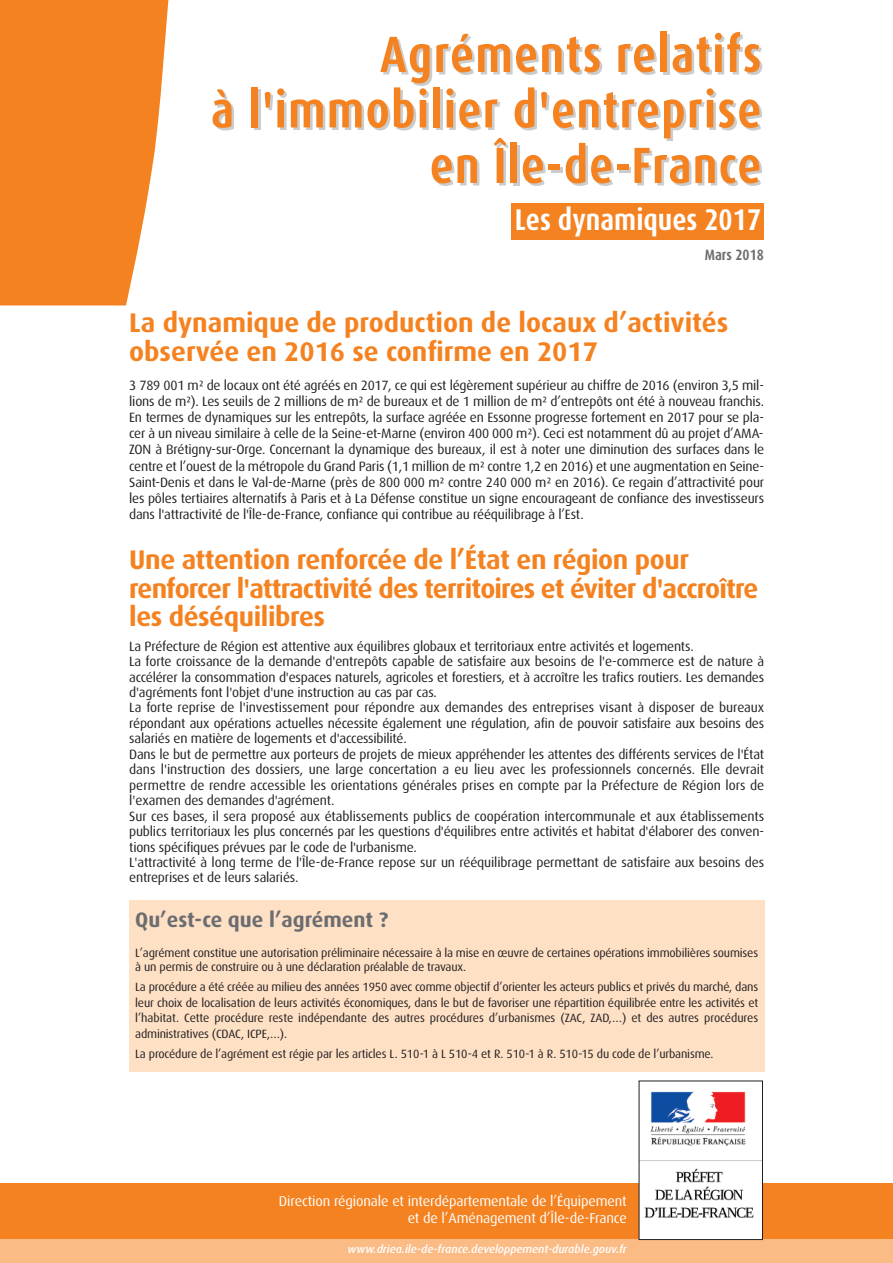
<style>
.page{position:relative;width:893px;height:1263px;background:#fff}
.page>*{position:absolute;margin:0;border:0;box-sizing:border-box;transform-origin:0 0}
.t1{font:700 condensed 51px/55.5px "Dax OT";letter-spacing:.025em;color:#f58220;text-align:right}
.t2{font:700 condensed 30px "Dax OT";color:#fff}
.t3{font:700 27px/28.5px "Dax OT";letter-spacing:-.015em;color:#f58220}
.t4{font:700 21px "Dax OT";color:#6c6d70}
.t5{font:700 condensed 15px "Dax OT";color:#6c6d70}
.t6{font:14.25px/16.5px "Dax OT";letter-spacing:-.01em;color:#fff;text-align:right}
.t7{font:13.5px/15.5px "Dax OT";letter-spacing:-.015em;color:#231f20;text-align:justify}
.t8{font:12px/15.5px "Dax OT";letter-spacing:-.015em;color:#231f20}
.t9{font:italic 500 11.25px "Dax OT";color:#fff}
</style>
<div class="page">
<svg style="left:0;top:0;width:169px;height:305px;background:#f68e37"></svg>
<div style="left:0;top:1239px;width:893px;height:24px;background:#fbbb85"></div>
<div style="left:0;top:1183px;width:893px;height:56px;background:#f58220"></div>
<img style="left:641px;top:1091px;width:120px;height:147px">
<div style="left:639px;top:1080px;width:124px;height:160px;border:1px solid #231f20"></div>
<div style="left:511px;top:203px;width:253px;height:37px;background:#f58220"></div>
<div style="left:129px;top:900px;width:635px;height:171px;background:#fee0c5"></div>
<h1 class="t1" style="left:211px;top:32px;width:552px">Agréments relatifs<br>à l'immobilier d'entreprise en Île-de-France</h1>
<h2 class="t2" style="left:515px;top:209px;width:248px">Les dynamiques 2017</h2>
<p class="t5" style="left:705px;top:250px;width:61px">Mars 2018</p>
<h3 class="t3" style="left:129px;top:312px;width:600px">La dynamique de production de locaux d’activités observée en 2016 se confirme en 2017</h3>
<p class="t7" style="left:129px;top:378px;width:637px;line-height:16.2px">3 789 001 m² de locaux ont été agréés en 2017, ce qui est légèrement supérieur au chiffre de 2016 (environ 3,5 mil&shy;lions de m²). Les seuils de 2 millions de m² de bureaux et de 1 million de m² d’entrepôts ont été à nouveau franchis.<br>En termes de dynamiques sur les entrepôts, la surface agréée en Essonne progresse fortement en 2017 pour se pla&shy;cer à un niveau similaire à celle de la Seine-et-Marne (environ 400 000 m²). Ceci est notamment dû au projet d’AMA-ZON à Brétigny-sur-Orge. Concernant la dynamique des bureaux, il est à noter une diminution des surfaces dans le centre et l’ouest de la métropole du Grand Paris (1,1 million de m² contre 1,2 en 2016) et une augmentation en Seine-Saint-Denis et dans le Val-de-Marne (près de 800 000 m² contre 240 000 m² en 2016). Ce regain d’attractivité pour les pôles tertiaires alternatifs à Paris et à La Défense constitue un signe encourageant de confiance des investisseurs dans l'attractivité de l'Île-de-France, confiance qui contribue au rééquilibrage à l’Est.</p>
<h3 class="t3" style="left:129px;top:548px;width:631px">Une attention renforcée de l’État en région pour renforcer l'attractivité des territoires et éviter d'accroître les déséquilibres</h3>
<p class="t7" style="left:129px;top:640px;width:636px;text-align:left">La Préfecture de Région est attentive aux équilibres globaux et territoriaux entre activités et logements.<br>La forte croissance de la demande d'entrepôts capable de satisfaire aux besoins de l'e-commerce est de nature à accélérer la consommation d'espaces naturels, agricoles et forestiers, et à accroître les trafics routiers. Les demandes d'agréments font l'objet d'une instruction au cas par cas.<br>La forte reprise de l'investissement pour répondre aux demandes des entreprises visant à disposer de bureaux répondant aux opérations actuelles nécessite également une régulation, afin de pouvoir satisfaire aux besoins des salariés en matière de logements et d'accessibilité.<br>Dans le but de permettre aux porteurs de projets de mieux appréhender les attentes des différents services de l'État dans l'instruction des dossiers, une large concertation a eu lieu avec les professionnels concernés. Elle devrait permettre de rendre accessible les orientations générales prises en compte par la Préfecture de Région lors de l'examen des demandes d'agrément.<br>Sur ces bases, il sera proposé aux établissements publics de coopération intercommunale et aux établissements publics territoriaux les plus concernés par les questions d'équilibres entre activités et habitat d'élaborer des conven&shy;tions spécifiques prévues par le code de l'urbanisme.<br>L'attractivité à long terme de l'Île-de-France repose sur un rééquilibrage permettant de satisfaire aux besoins des entreprises et de leurs salariés.</p>
<h3 class="t4" style="left:135px;top:913px;width:254px">Qu’est-ce que l’agrément ?</h3>
<p class="t8" style="left:135px;top:947px;width:624px;line-height:14.4px">L’agrément constitue une autorisation préliminaire nécessaire à la mise en œuvre de certaines opérations immobilières soumises à un permis de construire ou à une déclaration préalable de travaux.</p>
<p class="t8" style="left:135px;top:981px;width:624px;text-align:justify">La procédure a été créée au milieu des années 1950 avec comme objectif d’orienter les acteurs publics et privés du marché, dans leur choix de localisation de leurs activités économiques, dans le but de favoriser une répartition équilibrée entre les activités et l’habitat. Cette procédure reste indépendante des autres procédures d’urbanismes (ZAC, ZAD,…) et des autres procédures administratives (CDAC, ICPE,…).</p>
<p class="t8" style="left:135px;top:1047px;width:580px">La procédure de l’agrément est régie par les articles L. 510-1 à L 510-4 et R. 510-1 à R. 510-15 du code de l’urbanisme.</p>
<p class="t6" style="left:279px;top:1194px;width:349px">Direction régionale et interdépartementale de l’Équipement et de l’Aménagement d’Île-de-France</p>
<p class="t9" style="left:348px;top:1245px;width:281px">www.driea.ile-de-france.developpement-durable.gouv.fr</p>
</div>
